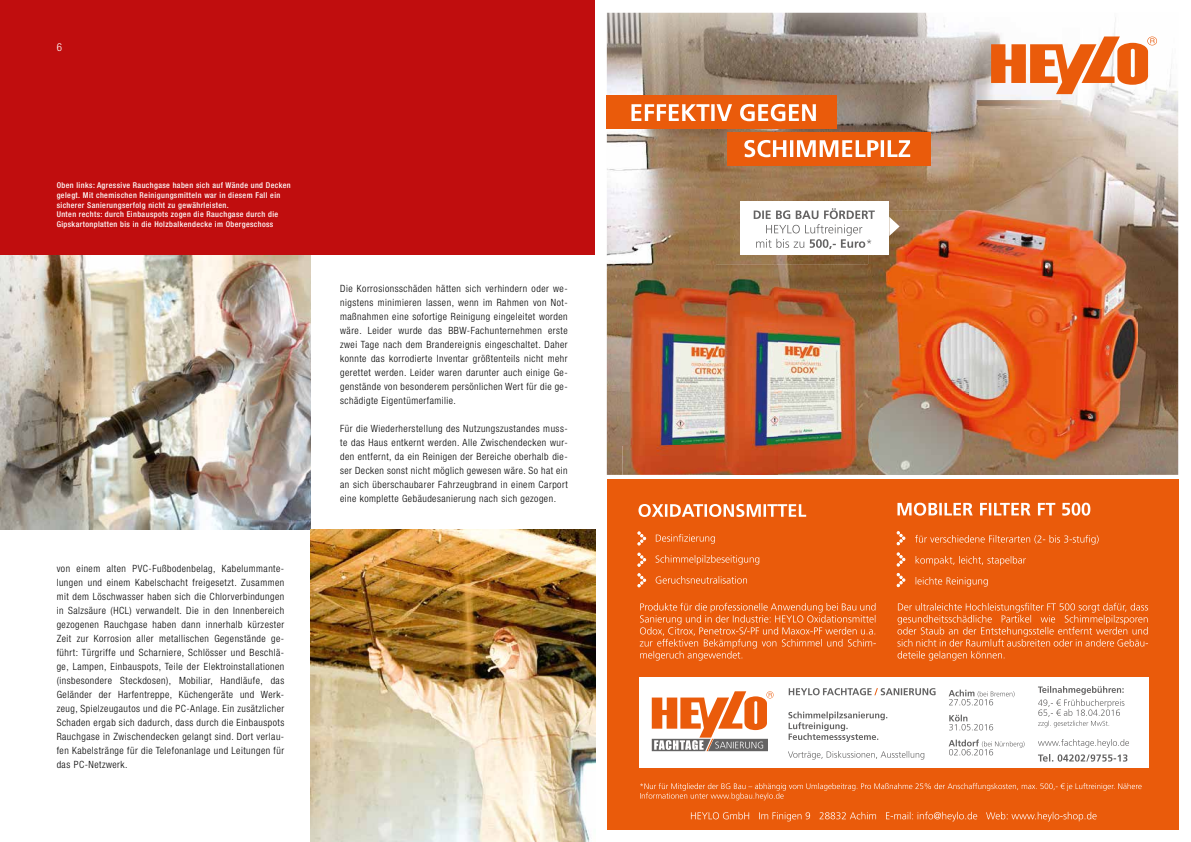
<style>
.page{position:relative;width:1191px;height:842px;background:#fff}
.page>*{position:absolute;margin:0;border:0;box-sizing:border-box;transform-origin:0 0}
.t1{font:300 condensed 11px "Helvetica Neue LT";color:#fff}
.t2{font:300 condensed 10px/14px "Helvetica Neue LT";letter-spacing:.05em;color:#000;text-align:justify}
.t3{font:500 condensed 8px/9.6px "Helvetica Neue LT";letter-spacing:.05em;color:#fff}
</style>
<div class="page">
<div style="left:0;top:0;width:1191px;height:255px;background:#c00d0e"></div>
<div style="left:595px;top:0;width:596px;height:842px;background:#fff"></div>
<div style="left:607px;top:479px;width:571px;height:350px;background:#ea5b0b"></div>
<img style="left:607px;top:13px;width:571px;height:462px">
<svg style="left:915px;top:577px;width:72px;height:10px"></svg>
<svg style="left:915px;top:556px;width:110px;height:10px"></svg>
<svg style="left:915px;top:535px;width:183px;height:10px"></svg>
<svg style="left:691px;top:812px;width:405px;height:9px"></svg>
<svg style="left:897px;top:603px;width:251px;height:58px"></svg>
<svg style="left:991px;top:36px;width:166px;height:58px"></svg>
<img style="left:622px;top:265px;width:94px;height:180px">
<img style="left:622px;top:445px;width:94px;height:30px">
<img style="left:778px;top:265px;width:90px;height:30px">
<img style="left:778px;top:295px;width:90px;height:180px">
<img style="left:716px;top:265px;width:62px;height:210px">
<svg style="left:640px;top:783px;width:501px;height:17px"></svg>
<svg style="left:639px;top:603px;width:236px;height:58px"></svg>
<svg style="left:655px;top:576px;width:92px;height:8px"></svg>
<svg style="left:655px;top:555px;width:104px;height:10px"></svg>
<svg style="left:656px;top:534px;width:59px;height:10px"></svg>
<svg style="left:638px;top:532px;width:7px;height:13px"></svg>
<svg style="left:638px;top:553px;width:7px;height:13px"></svg>
<svg style="left:638px;top:574px;width:7px;height:13px"></svg>
<svg style="left:897px;top:532px;width:8px;height:13px"></svg>
<svg style="left:897px;top:553px;width:8px;height:13px"></svg>
<svg style="left:897px;top:573px;width:8px;height:14px"></svg>
<img style="left:868px;top:210px;width:202px;height:66px">
<img style="left:1070px;top:210px;width:67px;height:199px">
<img style="left:871px;top:276px;width:199px;height:133px">
<img style="left:871px;top:409px;width:266px;height:66px">
<img style="left:868px;top:265px;width:3px;height:210px">
<div style="left:607px;top:95px;width:230px;height:34px;background:#ea5b0b"></div>
<div style="left:727px;top:132px;width:204px;height:34px;background:#ea5b0b"></div>
<svg style="left:744px;top:140px;width:166px;height:17px"></svg>
<svg style="left:631px;top:104px;width:185px;height:17px"></svg>
<svg style="left:897px;top:503px;width:193px;height:13px"></svg>
<svg style="left:638px;top:504px;width:168px;height:13px"></svg>
<div style="left:639px;top:678px;width:509px;height:90px;background:#fff"></div>
<svg style="left:652px;top:691px;width:121px;height:60px"></svg>
<div style="left:740px;top:201px;width:148px;height:54px;background:#fff"></div>
<svg style="left:753px;top:208px;width:121px;height:41px"></svg>
<svg style="left:889px;top:217px;width:10px;height:19px"></svg>
<svg style="left:788px;top:688px;width:147px;height:7px"></svg>
<svg style="left:788px;top:751px;width:136px;height:9px"></svg>
<svg style="left:788px;top:711px;width:99px;height:31px"></svg>
<svg style="left:948px;top:739px;width:76px;height:16px"></svg>
<svg style="left:949px;top:715px;width:44px;height:15px"></svg>
<svg style="left:948px;top:690px;width:66px;height:15px"></svg>
<svg style="left:1038px;top:754px;width:89px;height:8px"></svg>
<svg style="left:1038px;top:739px;width:91px;height:9px"></svg>
<svg style="left:1038px;top:686px;width:86px;height:41px"></svg>
<img style="left:0;top:255px;width:311px;height:275px">
<img style="left:311px;top:530px;width:284px;height:312px">
<p class="t1" style="left:57px;top:41px;width:7px">6</p>
<p class="t3" style="left:57px;top:181px;width:235px">Oben links: Agressive Rauchgase haben sich auf Wände und Decken gelegt. Mit chemischen Reinigungsmitteln war in diesem Fall ein sicherer Sanierungserfolg nicht zu gewährleisten.<br>Unten rechts: durch Einbauspots zogen die Rauchgase durch die Gipskartonplatten bis in die Holzbalkendecke im Obergeschoss</p>
<p class="t2" style="left:57px;top:561px;width:229px">von einem alten PVC-Fußbodenbelag, Kabelummante&shy;lungen und einem Kabelschacht freigesetzt. Zusammen mit dem Löschwasser haben sich die Chlorverbindungen in Salzsäure (HCL) verwandelt. Die in den Innenbereich gezogenen Rauchgase haben dann innerhalb kürzester Zeit zur Korrosion aller metallischen Gegenstände ge&shy;führt: Türgriffe und Scharniere, Schlösser und Beschlä&shy;ge, Lampen, Einbauspots, Teile der Elektroinstallationen (insbesondere Steckdosen), Mobiliar, Handläufe, das Geländer der Harfentreppe, Küchengeräte und Werk&shy;zeug, Spielzeugautos und die PC-Anlage. Ein zusätzlicher Schaden ergab sich dadurch, dass durch die Einbauspots Rauchgase in Zwischendecken gelangt sind. Dort verlau&shy;fen Kabelstränge für die Telefonanlage und Leitungen für das PC-Netzwerk.</p>
<p class="t2" style="left:340px;top:281px;width:229px">Die Korrosionsschäden hätten sich verhindern oder we&shy;nigstens minimieren lassen, wenn im Rahmen von Not&shy;maßnahmen eine sofortige Reinigung eingeleitet worden wäre. Leider wurde das BBW-Fachunternehmen erste zwei Tage nach dem Brandereignis eingeschaltet. Daher konnte das korrodierte Inventar größtenteils nicht mehr gerettet werden. Leider waren darunter auch einige Ge&shy;genstände von besonderem persönlichen Wert für die ge&shy;schädigte Eigentümerfamilie.</p>
<p class="t2" style="left:340px;top:421px;width:229px">Für die Wiederherstellung des Nutzungszustandes muss&shy;te das Haus entkernt werden. Alle Zwischendecken wur&shy;den entfernt, da ein Reinigen der Bereiche oberhalb die&shy;ser Decken sonst nicht möglich gewesen wäre. So hat ein an sich überschaubarer Fahrzeugbrand in einem Carport eine komplette Gebäudesanierung nach sich gezogen.</p>
</div>
